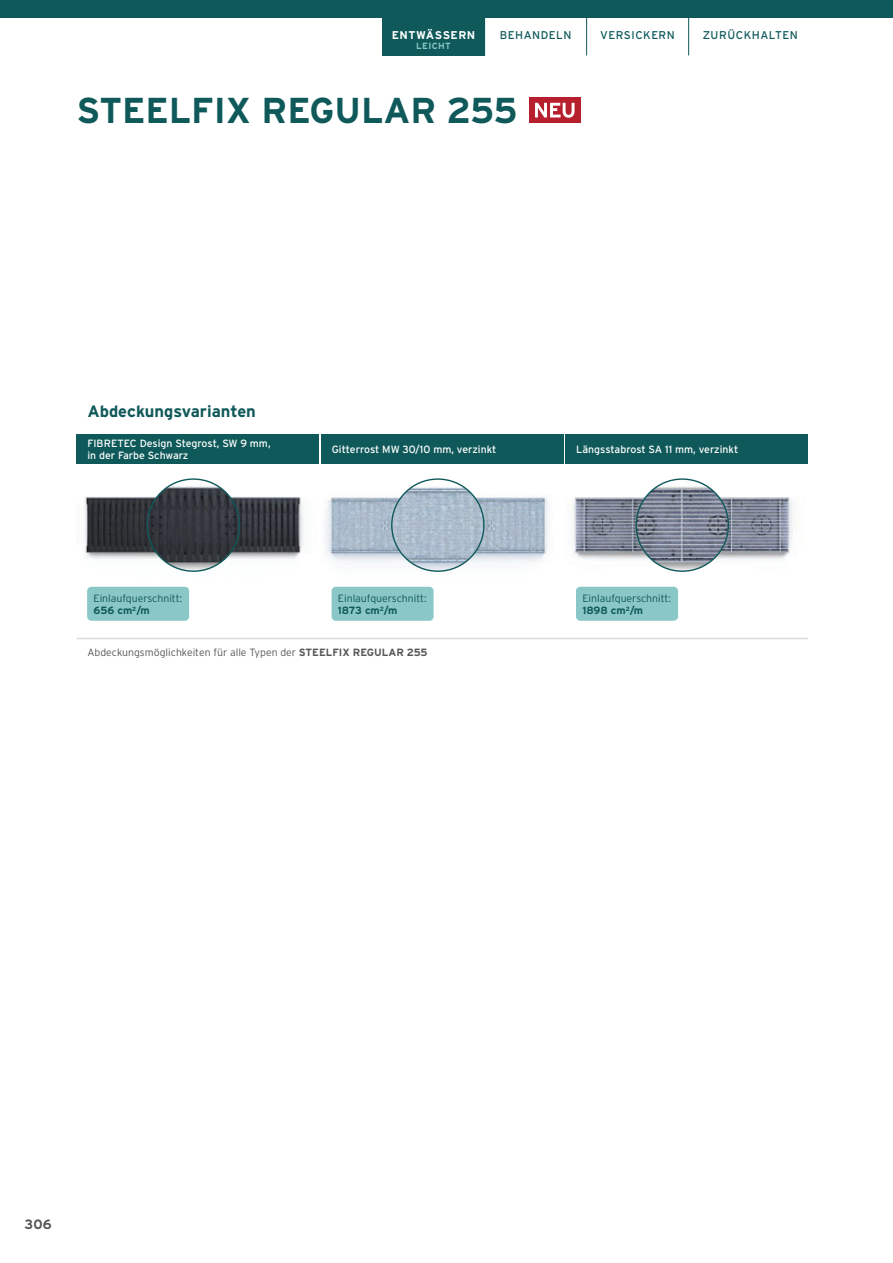
<style>
.page{position:relative;width:893px;height:1263px;background:#fff}
.page>*{position:absolute;margin:0;border:0;box-sizing:border-box;transform-origin:0 0}
.t1{font:700 36px "Interstate";color:#0f595a}
.t2{font:700 16.5px "Interstate";color:#0f595a}
.t3{font:700 13.5px "Interstate";color:#575756}
.t4{font:11.25px "Interstate";letter-spacing:.04em;color:#0f595a}
.t5{font:700 11.25px "Interstate";letter-spacing:.045em;color:#fff}
.t6{font:10.5px/12px "Interstate";color:#fff}
.t7{font:300 10.5px/12px "Interstate";color:#0f595a}
.t8{font:300 10.5px "Interstate";color:#575756}
.t9{font:700 9px "Interstate";letter-spacing:.035em;color:#8ac7c7}
.s1{font-weight:700}
</style>
<div class="page">
<div style="left:529px;top:97px;width:51px;height:25px;background:#b71f2e"></div>
<svg style="left:535px;top:103px;width:39px;height:15px"></svg>
<img style="left:572px;top:498px;width:223px;height:91px">
<div style="left:321px;top:434px;width:243px;height:30px;background:#0f595a"></div>
<div style="left:77px;top:434px;width:242px;height:30px;background:#0f595a"></div>
<div style="left:565px;top:434px;width:243px;height:30px;background:#0f595a"></div>
<img style="left:325px;top:478px;width:224px;height:122px">
<img style="left:83px;top:496px;width:225px;height:104px">
<img style="left:147px;top:479px;width:92px;height:92px;border-radius:50%">
<img style="left:636px;top:479px;width:92px;height:92px;border-radius:50%">
<div style="left:87px;top:587px;width:102px;height:34px;background:#8ac7c7;border-radius:4px"></div>
<div style="left:576px;top:587px;width:102px;height:34px;background:#8ac7c7;border-radius:4px"></div>
<div style="left:332px;top:587px;width:102px;height:34px;background:#8ac7c7;border-radius:4px"></div>
<hr style="left:77px;top:638px;width:731px;height:1px;background:#dbdad9">
<img style="left:392px;top:479px;width:92px;height:92px;border-radius:50%">
<div style="left:383px;top:0;width:102px;height:56px;background:#0f595a"></div>
<hr style="left:586px;top:0;width:1px;height:56px;background:#0f595a">
<hr style="left:688px;top:0;width:1px;height:56px;background:#0f595a">
<div style="left:0;top:0;width:893px;height:17px;background:#0f595a"></div>
<p class="t5" style="left:392px;top:31px;width:85px">ENTWÄSSERN</p>
<p class="t4" style="left:500px;top:31px;width:73px">BEHANDELN</p>
<p class="t4" style="left:600px;top:31px;width:76px">VERSICKERN</p>
<p class="t9" style="left:416px;top:43px;width:36px">LEICHT</p>
<h1 class="t1" style="left:77px;top:96px;width:442px">STEELFIX REGULAR 255</h1>
<p class="t4" style="left:703px;top:31px;width:96px">ZURÜCKHALTEN</p>
<h2 class="t2" style="left:87px;top:405px;width:170px">Abdeckungsvarianten</h2>
<p class="t6" style="left:87px;top:438px;width:185px">FIBRETEC Design Stegrost, SW 9 mm, in der Farbe Schwarz</p>
<p class="t6" style="left:576px;top:444px;width:163px">Längsstabrost SA 11 mm, verzinkt</p>
<p class="t6" style="left:332px;top:444px;width:166px">Gitterrost MW 30/10 mm, verzinkt</p>
<p class="t7" style="left:338px;top:593px;width:90px">Einlaufquerschnitt:<br><span class="s1">1873 cm</span><sup>2</sup><span class="s1">/m</span></p>
<p class="t8" style="left:87px;top:649px;width:342px">Abdeckungsmöglichkeiten für alle Typen der <span class="s1">STEELFIX REGULAR 255</span></p>
<p class="t7" style="left:94px;top:593px;width:90px">Einlaufquerschnitt:<br><span class="s1">656 cm</span><sup>2</sup><span class="s1">/m</span></p>
<p class="t7" style="left:582px;top:593px;width:90px">Einlaufquerschnitt:<br><span class="s1">1898 cm</span><sup>2</sup><span class="s1">/m</span></p>
<p class="t3" style="left:25px;top:1219px;width:29px">306</p>
</div>
